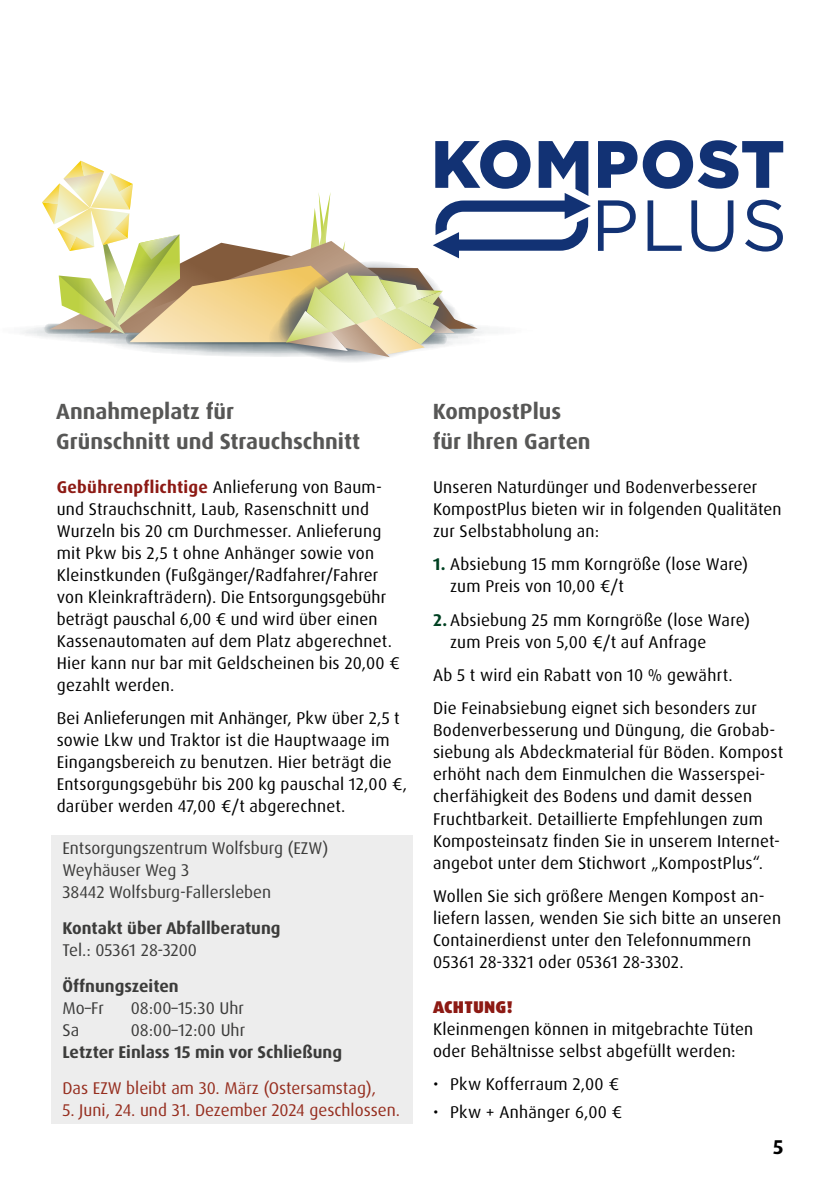
<style>
.page{position:relative;width:840px;height:1191px;background:#fff}
.page>*{position:absolute;margin:0;border:0;box-sizing:border-box;transform-origin:0 0}
.t1{font:700 22px/30px "Dax OT";color:#575756}
.t2{font:700 20px "Dax OT";color:#000}
.t3{font:17px/22px "Dax Pro";letter-spacing:.015em;color:#000}
.t4{font:17px/22px "Dax Pro";color:#3c3c3b}
.t5{font:17px "Dax Pro";color:#962e1f}
.t6{font:700 17px "Dax OT";color:#3c3c3b}
.t7{font:900 17px "Dax OT";letter-spacing:.01em;color:#8d1a14}
.s1{font-family:"Dax OT";font-weight:700;color:#8d1a14}
.s2{font-family:"Dax OT";font-weight:700;color:#004122}
</style>
<div class="page">
<div style="left:51px;top:835px;width:361px;height:288px;background:#ededed"></div>
<svg style="left:21px;top:161px;width:477px;height:201px"></svg>
<svg style="left:432px;top:140px;width:350px;height:118px"></svg>
<p class="t1" style="left:56px;top:396px;width:305px">Annahmeplatz für<br>Grünschnitt und Strauchschnitt</p>
<p class="t1" style="left:432px;top:396px;width:159px">KompostPlus für Ihren Garten</p>
<p class="t3" style="left:57px;top:476px;width:345px"><span class="s1">Gebührenpflichtige</span> Anlieferung von Baum&shy;und Strauchschnitt, Laub, Rasenschnitt und Wurzeln bis 20 cm Durchmesser. Anlieferung mit Pkw bis 2,5 t ohne Anhänger sowie von Kleinstkunden (Fußgänger/Radfahrer/Fahrer von Kleinkrafträdern). Die Entsorgungsgebühr beträgt pauschal 6,00 € und wird über einen Kassenautomaten auf dem Platz abgerechnet.<br>Hier kann nur bar mit Geldscheinen bis 20,00 € gezahlt werden.</p>
<p class="t3" style="left:57px;top:707px;width:352px">Bei Anlieferungen mit Anhänger, Pkw über 2,5 t sowie Lkw und Traktor ist die Hauptwaage im Eingangsbereich zu benutzen. Hier beträgt die Entsorgungsgebühr bis 200 kg pauschal 12,00 €, darüber werden 47,00 €/t abgerechnet.</p>
<p class="t4" style="left:62px;top:837px;width:267px">Entsorgungszentrum Wolfsburg (EZW)<br>Weyhäuser Weg 3<br>38442 Wolfsburg-Fallersleben</p>
<p class="t6" style="left:62px;top:917px;width:219px">Kontakt über Abfallberatung</p>
<p class="t4" style="left:62px;top:939px;width:136px">Tel.: 05361 28-3200</p>
<p class="t6" style="left:62px;top:975px;width:118px">Öffnungszeiten</p>
<p class="t4" style="left:62px;top:997px;width:43px">Mo–Fr</p>
<p class="t4" style="left:131px;top:997px;width:115px">08:00–15:30 Uhr</p>
<p class="t4" style="left:62px;top:1019px;width:18px">Sa</p>
<p class="t4" style="left:131px;top:1019px;width:116px">08:00–12:00 Uhr</p>
<p class="t6" style="left:62px;top:1041px;width:281px">Letzter Einlass 15 min vor Schließung</p>
<p class="t5" style="left:62px;top:1077px;width:315px">Das EZW bleibt am 30. März (Ostersamstag),</p>
<p class="t5" style="left:62px;top:1099px;width:339px">5. Juni, 24. und 31. Dezember 2024 geschlossen.</p>
<p class="t3" style="left:433px;top:476px;width:350px">Unseren Naturdünger und Bodenverbesserer<br>KompostPlus bieten wir in folgenden Qualitäten zur Selbstabholung an:</p>
<p class="t3" style="left:450px;top:553px;width:299px;text-indent:-17px"><span class="s2">1.</span> Absiebung 15 mm Korngröße (lose Ware) zum Preis von 10,00 €/t</p>
<p class="t3" style="left:450px;top:609px;width:301px;text-indent:-17px"><span class="s2">2.</span> Absiebung 25 mm Korngröße (lose Ware) zum Preis von 5,00 €/t auf Anfrage</p>
<p class="t3" style="left:433px;top:658px;width:325px;line-height:33.4px">Ab 5 t wird ein Rabatt von 10 % gewährt.<br>Die Feinabsiebung eignet sich besonders zur</p>
<p class="t3" style="left:433px;top:719px;width:351px">Bodenverbesserung und Düngung, die Grobab&shy;siebung als Abdeckmaterial für Böden. Kompost erhöht nach dem Einmulchen die Wasserspei&shy;cherfähigkeit des Bodens und damit dessen Fruchtbarkeit. Detaillierte Empfehlungen zum Komposteinsatz finden Sie in unserem Internet&shy;angebot unter dem Stichwort „KompostPlus“.</p>
<p class="t3" style="left:433px;top:885px;width:349px">Wollen Sie sich größere Mengen Kompost an&shy;liefern lassen, wenden Sie sich bitte an unseren Containerdienst unter den Telefonnummern 05361 28-3321 oder 05361 28-3302.</p>
<p class="t7" style="left:433px;top:995px;width:81px">ACHTUNG!</p>
<p class="t3" style="left:433px;top:1017px;width:321px">Kleinmengen können in mitgebrachte Tüten oder Behältnisse selbst abgefüllt werden:</p>
<p class="t3" style="left:433px;top:1073px;width:188px">• Pkw Kofferraum 2,00 €</p>
<p class="t3" style="left:433px;top:1100px;width:191px">• Pkw + Anhänger 6,00 €</p>
<p class="t2" style="left:772px;top:1134px;width:12px">5</p>
</div>
